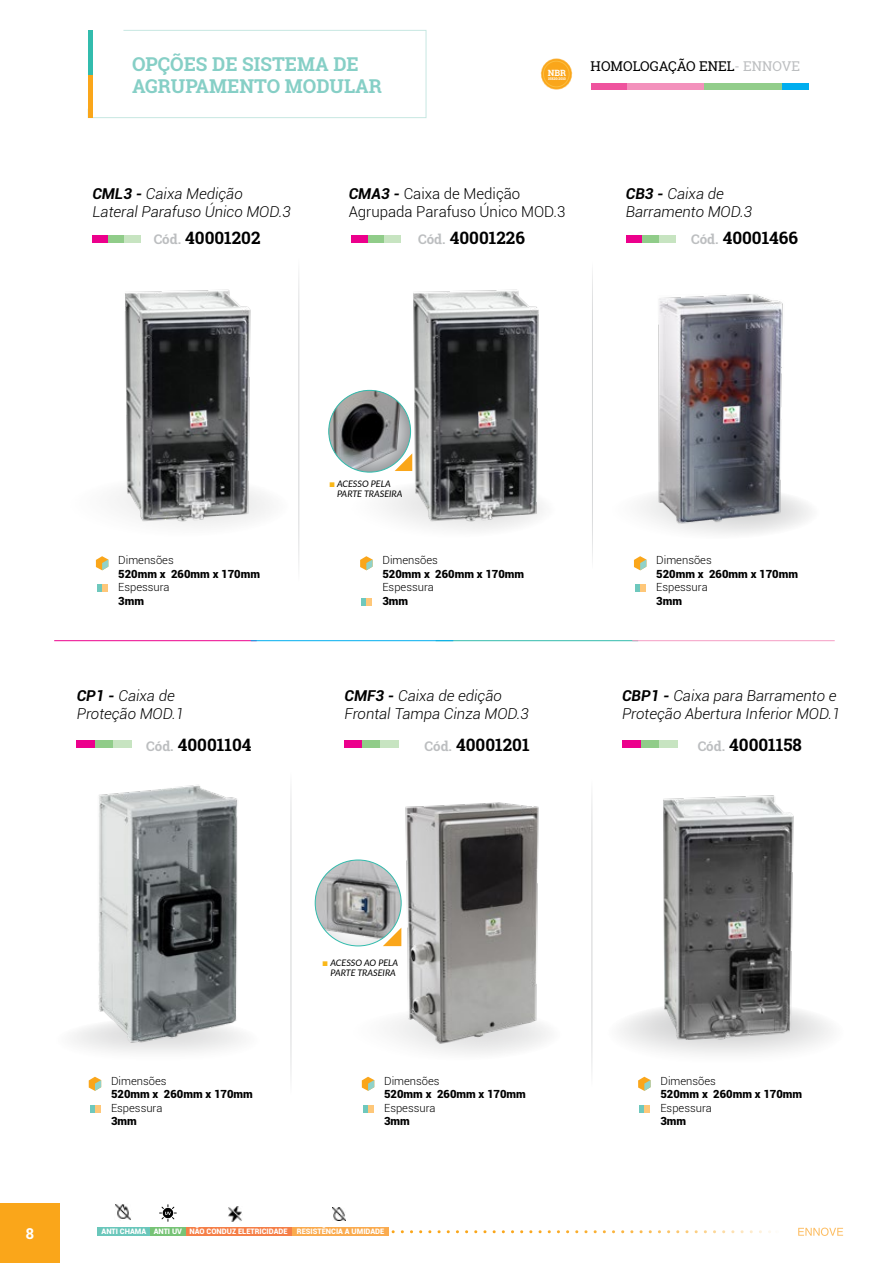
<style>
.page{position:relative;width:894px;height:1263px;background:#fff}
.page>*{position:absolute;margin:0;border:0;box-sizing:border-box;transform-origin:0 0}
.t1{font:700 19.05px/23px "Roboto Slab";color:#86cfc6}
.t2{font:700 17.1px "Roboto Slab";color:#000}
.t3{font:italic 300 15px/18px "Roboto";color:#000}
.t4{font:300 15px/18px "Roboto";color:#000}
.t5{font:700 15px "Roboto Slab";color:#fff}
.t6{font:13.5px "Roboto Slab";color:#000}
.t7{font:900 11.25px "Roboto";color:#000}
.t8{font:300 11.25px "Roboto";color:#000}
.t9{font:italic 9px/10.8px "Lato";color:#000;text-align:right}
.t10{font:700 8.55px "Roboto Slab";color:#fff}
.t11{font:900 7.5px "Roboto";color:#fff}
.t12{font:700 3.6px "Roboto Slab";color:#fff}
.s1{color:#bcbec0}
.s2{font-weight:700}
.s3{font-size:13.35px;color:#bcbec0}
.s4{font-weight:700;font-style:italic}
.s5{font-family:"Arial";font-size:10.05px;color:#fab819}
</style>
<div class="page">
<div style="left:626px;top:83px;width:78px;height:6px;background:#f391bc"></div>
<div style="left:704px;top:83px;width:78px;height:6px;background:#92cd8b"></div>
<div style="left:782px;top:83px;width:27px;height:6px;background:#00aeef"></div>
<div style="left:590px;top:83px;width:36px;height:6px;background:#ef539e"></div>
<hr style="left:54px;top:640px;width:202px;height:1px;background:#ec008c">
<hr style="left:435px;top:640px;width:203px;height:1px;background:#32bcad">
<hr style="left:251px;top:640px;width:202px;height:1px;background:#00aeef">
<hr style="left:632px;top:640px;width:202px;height:1px;background:#f59ec4">
<svg style="left:540px;top:58px;width:32px;height:32px"></svg>
<div style="left:543px;top:61px;width:26px;height:26px;border:1px solid #fff89f;border-radius:50%"></div>
<div style="left:92px;top:235px;width:16px;height:8px;background:#ec008c"></div>
<div style="left:108px;top:235px;width:17px;height:8px;background:#90cc89"></div>
<div style="left:125px;top:235px;width:16px;height:8px;background:#c7e4c1"></div>
<div style="left:351px;top:235px;width:17px;height:8px;background:#ec008c"></div>
<div style="left:368px;top:235px;width:16px;height:8px;background:#90cc89"></div>
<div style="left:384px;top:235px;width:16px;height:8px;background:#c7e4c1"></div>
<div style="left:626px;top:235px;width:16px;height:8px;background:#ec008c"></div>
<div style="left:642px;top:235px;width:16px;height:8px;background:#90cc89"></div>
<div style="left:658px;top:235px;width:17px;height:8px;background:#c7e4c1"></div>
<svg style="left:87px;top:30px;width:340px;height:88px"></svg>
<div style="left:88px;top:74px;width:5px;height:44px;background:#faa61a"></div>
<div style="left:88px;top:30px;width:5px;height:44px;background:#32bcad"></div>
<div style="left:97px;top:584px;width:5px;height:8px;background:#6ec8bd"></div>
<div style="left:102px;top:584px;width:6px;height:8px;background:#fec779"></div>
<svg style="left:96px;top:556px;width:12px;height:14px"></svg>
<div style="left:361px;top:597px;width:5px;height:8px;background:#6ec8bd"></div>
<div style="left:366px;top:597px;width:6px;height:8px;background:#fec779"></div>
<svg style="left:360px;top:556px;width:12px;height:14px"></svg>
<img style="left:373px;top:289px;width:166px;height:241px">
<img style="left:658px;top:294px;width:125px;height:198px">
<div style="left:635px;top:584px;width:5px;height:8px;background:#6ec8bd"></div>
<div style="left:640px;top:584px;width:5px;height:8px;background:#fec779"></div>
<svg style="left:633px;top:556px;width:13px;height:14px"></svg>
<svg style="left:608px;top:486px;width:212px;height:53px"></svg>
<div style="left:55px;top:1018px;width:205px;height:45px;background:#f9f9f9;border-radius:50%"></div>
<div style="left:90px;top:1104px;width:5px;height:8px;background:#6ec8bd"></div>
<div style="left:95px;top:1104px;width:5px;height:8px;background:#fec779"></div>
<svg style="left:89px;top:1079px;width:2px;height:10px"></svg>
<div style="left:363px;top:1104px;width:5px;height:8px;background:#6ec8bd"></div>
<div style="left:368px;top:1104px;width:5px;height:8px;background:#fec779"></div>
<svg style="left:361px;top:1076px;width:13px;height:14px"></svg>
<img style="left:91px;top:785px;width:147px;height:305px">
<div style="left:346px;top:1008px;width:217px;height:53px;background:#fafafa;border-radius:50%"></div>
<svg style="left:382px;top:927px;width:19px;height:19px"></svg>
<img style="left:315px;top:860px;width:86px;height:86px;border-radius:43px">
<img style="left:405px;top:802px;width:136px;height:247px">
<div style="left:344px;top:740px;width:18px;height:8px;background:#ec008c"></div>
<div style="left:362px;top:740px;width:18px;height:8px;background:#90cc89"></div>
<div style="left:380px;top:740px;width:18px;height:8px;background:#c7e4c1"></div>
<div style="left:77px;top:740px;width:18px;height:8px;background:#ec008c"></div>
<div style="left:95px;top:740px;width:18px;height:8px;background:#90cc89"></div>
<div style="left:113px;top:740px;width:18px;height:8px;background:#c7e4c1"></div>
<div style="left:622px;top:740px;width:18px;height:8px;background:#ec008c"></div>
<div style="left:640px;top:740px;width:19px;height:8px;background:#90cc89"></div>
<div style="left:659px;top:740px;width:18px;height:8px;background:#c7e4c1"></div>
<svg style="left:607px;top:1001px;width:238px;height:64px"></svg>
<img style="left:624px;top:795px;width:185px;height:248px">
<div style="left:639px;top:1104px;width:5px;height:8px;background:#6ec8bd"></div>
<div style="left:644px;top:1104px;width:5px;height:8px;background:#fec779"></div>
<svg style="left:638px;top:1076px;width:12px;height:14px"></svg>
<hr style="left:290px;top:771px;width:1px;height:323px;background:#afb1b4">
<hr style="left:298px;top:258px;width:1px;height:323px;background:#afb1b4">
<hr style="left:591px;top:779px;width:1px;height:307px;background:#afb1b4">
<hr style="left:592px;top:261px;width:1px;height:308px;background:#afb1b4">
<img style="left:328px;top:390px;width:82px;height:79px">
<div style="left:328px;top:390px;width:82px;height:82px;border:1px solid #32bcad;border-radius:50%"></div>
<svg style="left:394px;top:453px;width:18px;height:18px"></svg>
<img style="left:117px;top:289px;width:152px;height:237px">
<div style="left:0;top:1203px;width:60px;height:60px;background:#faa61a"></div>
<svg style="left:391px;top:1230px;width:380px;height:3px"></svg>
<svg style="left:798px;top:1227px;width:44px;height:8px"></svg>
<div style="left:97px;top:1227px;width:53px;height:8px;background:#6ac7bb"></div>
<div style="left:150px;top:1227px;width:36px;height:8px;background:#77c376"></div>
<div style="left:186px;top:1227px;width:106px;height:8px;background:#f57f48"></div>
<div style="left:292px;top:1227px;width:97px;height:8px;background:#faab4f"></div>
<img style="left:115px;top:1204px;width:16px;height:16px">
<img style="left:228px;top:1206px;width:14px;height:15px">
<svg style="left:332px;top:1207px;width:13px;height:13px"></svg>
<svg style="left:159px;top:1204px;width:18px;height:17px"></svg>
<p class="t1" style="left:132px;top:52px;width:251px">OPÇÕES DE SISTEMA DE<br>AGRUPAMENTO MODULAR</p>
<p class="t10" style="left:547px;top:67px;width:20px">NBR</p>
<p class="t12" style="left:548px;top:76px;width:19px">15820:2010</p>
<p class="t6" style="left:590px;top:56px;width:211px">HOMOLOGAÇÃO ENEL<span class="s1">- ENNOVE</span></p>
<p class="t3" style="left:92px;top:184px;width:200px"><span class="s2">CML3 -</span> Caixa Medição<br>Lateral Parafuso Único MOD.3</p>
<p class="t2" style="left:154px;top:226px;width:108px"><span class="s3">Cód.</span> 40001202</p>
<p class="t4" style="left:348px;top:184px;width:218px"><span class="s4">CMA3 -</span> Caixa de Medição<br>Agrupada Parafuso Único MOD.3</p>
<p class="t2" style="left:418px;top:226px;width:108px"><span class="s3">Cód.</span> 40001226</p>
<p class="t3" style="left:625px;top:184px;width:128px"><span class="s2">CB3 -</span> Caixa de<br>Barramento MOD.3</p>
<p class="t2" style="left:690px;top:226px;width:108px"><span class="s3">Cód.</span> 40001466</p>
<p class="t8" style="left:118px;top:552px;width:57px">Dimensões</p>
<p class="t7" style="left:118px;top:566px;width:143px">520mm x 260mm x 170mm</p>
<p class="t8" style="left:118px;top:579px;width:53px">Espessura</p>
<p class="t7" style="left:118px;top:593px;width:27px">3mm</p>
<p class="t3" style="left:77px;top:686px;width:109px"><span class="s2">CP1 -</span> Caixa de<br>Proteção MOD.1</p>
<p class="t2" style="left:146px;top:733px;width:107px"><span class="s3">Cód.</span> 40001104</p>
<p class="t9" style="left:337px;top:477px;width:67px;text-align:left;text-indent:-8px"><span class="s5">■</span> ACESSO PELA<br>PARTE TRASEIRA</p>
<p class="t8" style="left:382px;top:552px;width:57px">Dimensões</p>
<p class="t7" style="left:382px;top:566px;width:143px">520mm x 260mm x 170mm</p>
<p class="t8" style="left:382px;top:579px;width:53px">Espessura</p>
<p class="t7" style="left:382px;top:593px;width:27px">3mm</p>
<p class="t3" style="left:344px;top:686px;width:185px"><span class="s2">CMF3 -</span> Caixa de edição<br>Frontal Tampa Cinza MOD.3</p>
<p class="t2" style="left:424px;top:733px;width:106px"><span class="s3">Cód.</span> 40001201</p>
<p class="t8" style="left:111px;top:1073px;width:57px">Dimensões</p>
<p class="t7" style="left:111px;top:1086px;width:143px">520mm x 260mm x 170mm</p>
<p class="t8" style="left:111px;top:1100px;width:53px">Espessura</p>
<p class="t7" style="left:111px;top:1113px;width:27px">3mm</p>
<p class="t9" style="left:322px;top:956px;width:78px"><span class="s5">■</span> ACESSO AO PELA<br>PARTE TRASEIRA</p>
<p class="t8" style="left:384px;top:1073px;width:57px">Dimensões</p>
<p class="t7" style="left:384px;top:1086px;width:143px">520mm x 260mm x 170mm</p>
<p class="t8" style="left:384px;top:1100px;width:53px">Espessura</p>
<p class="t7" style="left:384px;top:1113px;width:27px">3mm</p>
<p class="t5" style="left:26px;top:1223px;width:10px">8</p>
<p class="t11" style="left:101px;top:1226px;width:284px">ANTI CHAMA ANTI UV NÃO CONDUZ ELETRICIDADE RESISTÊNCIA A UMIDADE</p>
<p class="t8" style="left:656px;top:552px;width:57px">Dimensões</p>
<p class="t7" style="left:656px;top:566px;width:143px">520mm x 260mm x 170mm</p>
<p class="t8" style="left:656px;top:579px;width:53px">Espessura</p>
<p class="t7" style="left:656px;top:593px;width:27px">3mm</p>
<p class="t3" style="left:621px;top:686px;width:220px"><span class="s2">CBP1 -</span> Caixa para Barramento e<br>Proteção Abertura Inferior MOD.1</p>
<p class="t2" style="left:697px;top:733px;width:106px"><span class="s3">Cód.</span> 40001158</p>
<p class="t8" style="left:660px;top:1073px;width:57px">Dimensões</p>
<p class="t7" style="left:660px;top:1086px;width:143px">520mm x 260mm x 170mm</p>
<p class="t8" style="left:660px;top:1100px;width:53px">Espessura</p>
<p class="t7" style="left:660px;top:1113px;width:27px">3mm</p>
</div>
